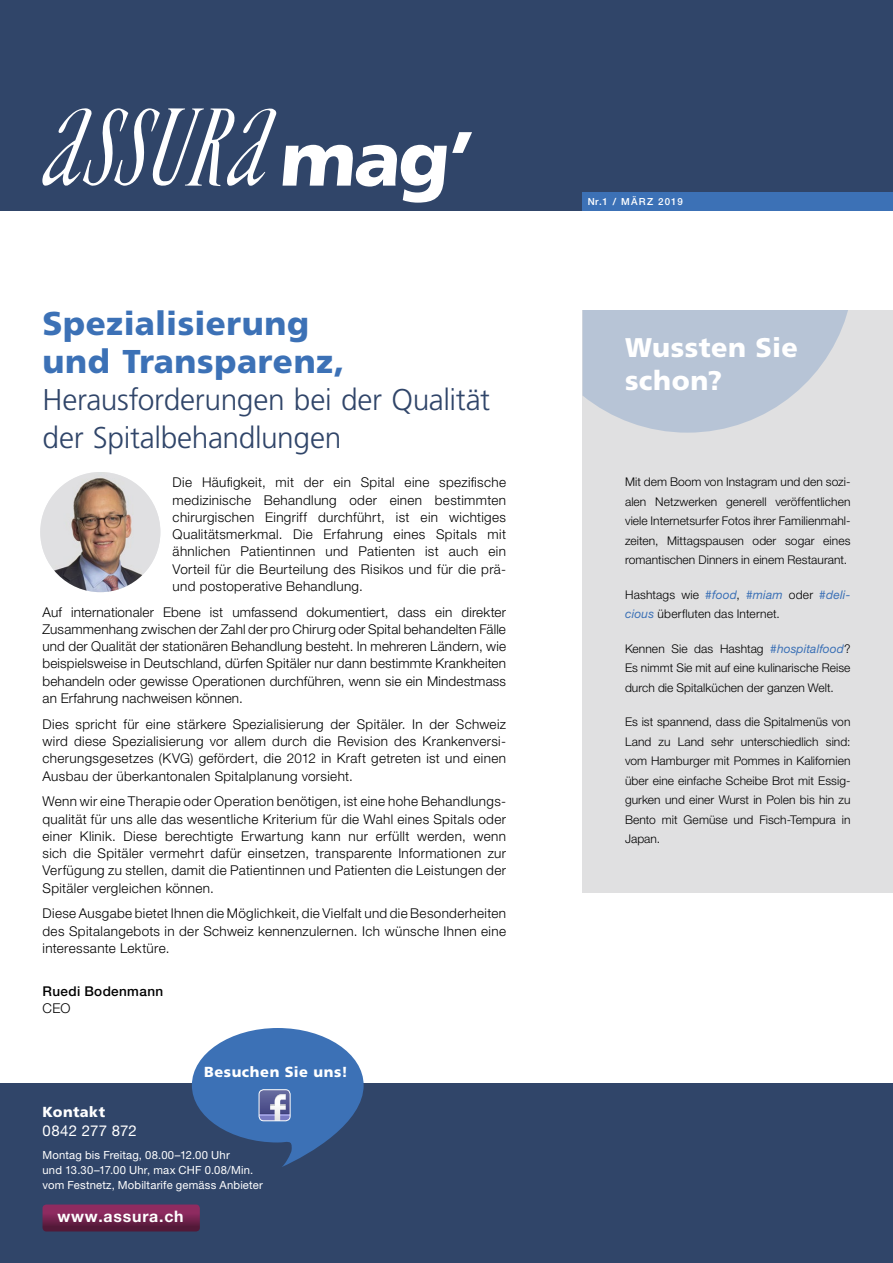
<style>
.page{position:relative;width:893px;height:1263px;background:#fff}
.page>*{position:absolute;margin:0;border:0;box-sizing:border-box;transform-origin:0 0}
.t1{font:900 33px/37.5px "Frutiger";letter-spacing:.015em;color:#3c71b6}
.t2{font:300 30px/37.5px "Frutiger";letter-spacing:-.015em;color:#304569}
.t3{font:900 27px/33px "Frutiger";letter-spacing:.015em;color:#fff}
.t4{font:700 15.9px "Helvetica Neue LT Std";letter-spacing:.05em;color:#fff}
.t5{font:15px "Helvetica Neue LT Std";letter-spacing:.01em;color:#fff}
.t6{font:900 14.55px "Frutiger";letter-spacing:.035em;color:#fff}
.t7{font:300 13.5px/17.2px "Helvetica Neue LT Std";letter-spacing:.025em;color:#000;text-align:justify}
.t8{font:500 13.5px "Helvetica Neue LT Std";letter-spacing:.025em;color:#000}
.t9{font:300 12px/19.5px "Helvetica Neue LT Std";letter-spacing:.005em;color:#000;text-align:justify}
.t10{font:11.25px/15px "Helvetica Neue LT Std";letter-spacing:.015em;color:#fff}
.t11{font:500 9.75px "Helvetica Neue LT Std";letter-spacing:.125em;color:#fff}
.s1{font-weight:400;font-style:italic;color:#3c71b6}
</style>
<div class="page">
<div style="left:0;top:0;width:893px;height:210px;background:#304569"></div>
<div style="left:582px;top:192px;width:311px;height:18px;background:#3c71b6"></div>
<div style="left:0;top:1084px;width:893px;height:179px;background:#304569"></div>
<div style="left:582px;top:310px;width:311px;height:583px;background:#e0e0e1"></div>
<svg style="left:582px;top:310px;width:266px;height:123px"></svg>
<svg style="left:283px;top:132px;width:189px;height:71px"></svg>
<svg style="left:42px;top:108px;width:234px;height:78px"></svg>
<img style="left:40px;top:472px;width:120px;height:120px;border-radius:60px">
<svg style="left:43px;top:1204px;width:157px;height:27px;background:#732450"></svg>
<svg style="left:192px;top:1028px;width:172px;height:139px"></svg>
<div style="left:259px;top:1089px;width:31px;height:32px;border:1px solid #fff;border-radius:5px"></div>
<h1 class="t1" style="left:43px;top:304px;width:303px">Spezialisierung und Transparenz,</h1>
<h2 class="t2" style="left:43px;top:381px;width:449px">Herausforderungen bei der Qualität der Spitalbehandlungen</h2>
<p class="t7" style="left:173px;top:474px;width:335px">Die Häufigkeit, mit der ein Spital eine spezifische medizinische Behandlung oder einen bestimmten chirurgischen Eingriff durchführt, ist ein wichtiges Qualitätsmerkmal. Die Erfahrung eines Spitals mit ähnlichen Patientinnen und Patienten ist auch ein Vorteil für die Beurteilung des Risikos und für die prä&shy;und postoperative Behandlung.</p>
<p class="t7" style="left:43px;top:603px;width:465px">Auf internationaler Ebene ist umfassend dokumentiert, dass ein direkter Zusammenhang zwischen der Zahl der pro Chirurg oder Spital behandelten Fälle und der Qualität der stationären Behandlung besteht. In mehreren Ländern, wie beispielsweise in Deutschland, dürfen Spitäler nur dann bestimmte Krankheiten behandeln oder gewisse Operationen durchführen, wenn sie ein Mindestmass an Erfahrung nachweisen können.</p>
<p class="t7" style="left:43px;top:715px;width:465px">Dies spricht für eine stärkere Spezialisierung der Spitäler. In der Schweiz wird diese Spezialisierung vor allem durch die Revision des Krankenversi&shy;cherungsgesetzes (KVG) gefördert, die 2012 in Kraft getreten ist und einen Ausbau der überkantonalen Spitalplanung vorsieht.</p>
<p class="t7" style="left:43px;top:792px;width:465px">Wenn wir eine Therapie oder Operation benötigen, ist eine hohe Behandlungs&shy;qualität für uns alle das wesentliche Kriterium für die Wahl eines Spitals oder einer Klinik. Diese berechtigte Erwartung kann nur erfüllt werden, wenn sich die Spitäler vermehrt dafür einsetzen, transparente Informationen zur Verfügung zu stellen, damit die Patientinnen und Patienten die Leistungen der Spitäler vergleichen können.</p>
<p class="t7" style="left:43px;top:904px;width:465px">Diese Ausgabe bietet Ihnen die Möglichkeit, die Vielfalt und die Besonderheiten des Spitalangebots in der Schweiz kennenzulernen. Ich wünsche Ihnen eine interessante Lektüre.</p>
<p class="t8" style="left:43px;top:983px;width:122px">Ruedi Bodenmann</p>
<p class="t7" style="left:43px;top:999px;width:30px">CEO</p>
<p class="t6" style="left:204px;top:1063px;width:145px">Besuchen Sie uns!</p>
<p class="t6" style="left:43px;top:1103px;width:64px">Kontakt</p>
<p class="t5" style="left:43px;top:1121px;width:96px">0842 277 872</p>
<p class="t10" style="left:43px;top:1148px;width:222px">Montag bis Freitag, 08.00–12.00 Uhr<br>und 13.30–17.00 Uhr, max CHF 0.08/Min. vom Festnetz, Mobiltarife gemäss Anbieter</p>
<p class="t4" style="left:57px;top:1207px;width:128px">www.assura.ch</p>
<p class="t11" style="left:588px;top:196px;width:96px">Nr.1 / MÄRZ 2019</p>
<h3 class="t3" style="left:625px;top:331px;width:174px">Wussten Sie schon?</h3>
<p class="t9" style="left:625px;top:472px;width:227px">Mit dem Boom von Instagram und den sozi&shy;alen Netzwerken generell veröffentlichen viele Internetsurfer Fotos ihrer Familienmahl&shy;zeiten, Mittagspausen oder sogar eines romantischen Dinners in einem Restaurant.</p>
<p class="t9" style="left:625px;top:584px;width:227px">Hashtags wie <span class="s1">#food</span>, <span class="s1">#miam</span> oder <span class="s1">#deli&shy;cious</span> überfluten das Internet.</p>
<p class="t9" style="left:625px;top:638px;width:227px">Kennen Sie das Hashtag <span class="s1">#hospitalfood</span>?<br>Es nimmt Sie mit auf eine kulinarische Reise durch die Spitalküchen der ganzen Welt.</p>
<p class="t9" style="left:625px;top:712px;width:227px">Es ist spannend, dass die Spitalmenüs von Land zu Land sehr unterschiedlich sind: vom Hamburger mit Pommes in Kalifornien über eine einfache Scheibe Brot mit Essig&shy;gurken und einer Wurst in Polen bis hin zu Bento mit Gemüse und Fisch-Tempura in Japan.</p>
</div>
